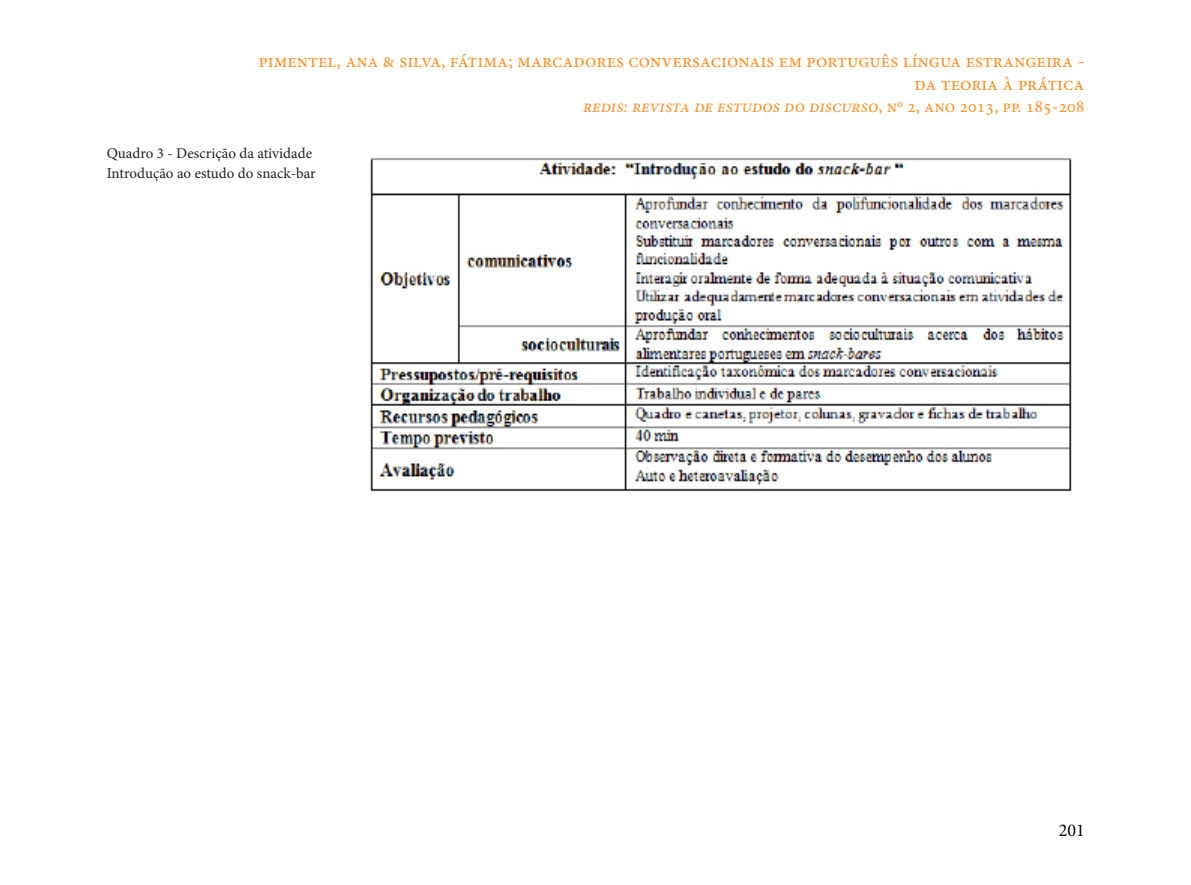
<style>
.page{position:relative;width:1191px;height:885px;background:#fff}
.page>*{position:absolute;margin:0;border:0;box-sizing:border-box;transform-origin:0 0}
.t1{font:19.5px/22.5px "Minion Pro";color:#fd912b;text-align:right}
.t2{font:italic 18px "Minion Pro";color:#fd912b}
.t3{font:18px "Minion Pro";color:#000}
.Footnote_text{font:15px/19.5px "Minion Pro";letter-spacing:.005em;color:#231f20}
.s1{font-style:normal}
</style>
<div class="page">
<img style="left:370px;top:158px;width:702px;height:334px">
<p class="t1" style="left:258px;top:50px;width:827px">pimentel, ana &amp; silva, fátima; marcadores conversacionais em português língua estrangeira - da teoria à prática</p>
<p class="t2" style="left:583px;top:94px;width:503px">redis: revista de estudos do discurso<span class="s1">, nº 2, ano 2013, pp. 185-208</span></p>
<p class="Footnote_text" style="left:107px;top:144px;width:211px">Quadro 3 - Descrição da atividade<br>Introdução ao estudo do snack-bar</p>
<p class="t3" style="left:1058px;top:818px;width:27px">201</p>
</div>
